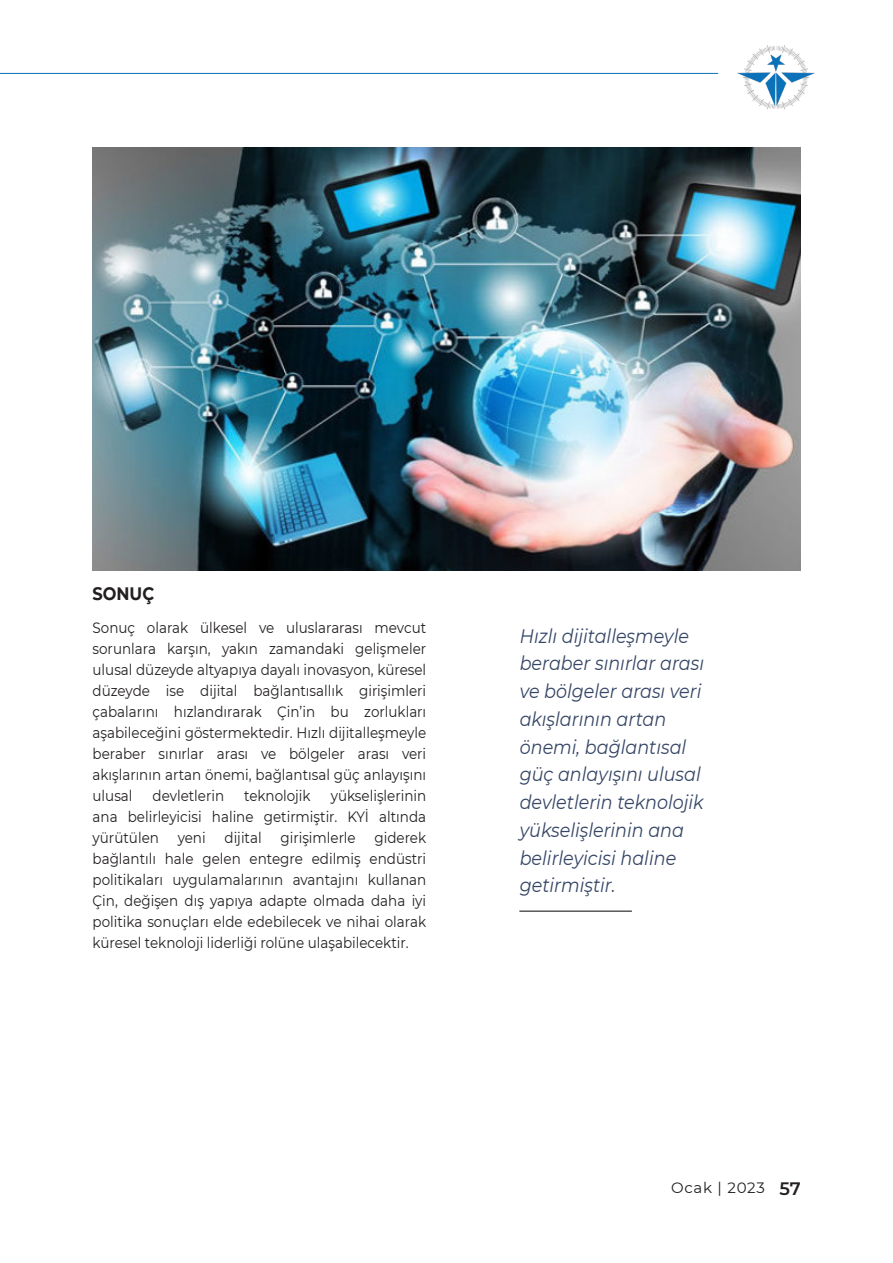
<style>
.page{position:relative;width:893px;height:1263px;background:#fff}
.page>*{position:absolute;margin:0;border:0;box-sizing:border-box;transform-origin:0 0}
.Body_Text__-_Justifi{font:italic 19.5px/27.8px "Montserrat";color:#354565;scale:.9 1}
.Body_Text__-_Justifi-2{font:700 18px "Montserrat";color:#231f20;scale:.9 1}
.Body_Text__-_Justifi-3{font:15px/21px "Montserrat";color:#231f20;text-align:justify;scale:.9 1}
.Body_Text__-_Justifi-4{font:15px "Montserrat";letter-spacing:.05em;color:#231f20}
.s1{font-weight:600;font-size:18px}
</style>
<div class="page">
<img style="left:93px;top:148px;width:707px;height:422px">
<hr style="left:519px;top:910px;width:113px;height:2px;background:#57585a">
<img style="left:737px;top:45px;width:78px;height:65px">
<hr style="left:0;top:73px;width:718px;height:1px;background:#0b72ba">
<p class="Body_Text__-_Justifi-2" style="left:93px;top:580px;width:70px">SONUÇ</p>
<p class="Body_Text__-_Justifi-3" style="left:93px;top:616px;width:372px">Sonuç olarak ülkesel ve uluslararası mevcut sorunlara karşın, yakın zamandaki gelişmeler ulusal düzeyde altyapıya dayalı inovasyon, küresel düzeyde ise dijital bağlantısallık girişimleri çabalarını hızlandırarak Çin’in bu zorlukları aşabileceğini göstermektedir. Hızlı dijitalleşmeyle beraber sınırlar arası ve bölgeler arası veri akışlarının artan önemi, bağlantısal güç anlayışını ulusal</p>
<p class="Body_Text__-_Justifi-3" style="left:153px;top:784px;width:81px">devletlerin</p>
<p class="Body_Text__-_Justifi-3" style="left:244px;top:784px;width:75px">teknolojik</p>
<p class="Body_Text__-_Justifi-3" style="left:93px;top:784px;width:372px;text-indent:238px">yükselişlerinin ana belirleyicisi haline getirmiştir. KYİ altında yürütülen</p>
<p class="Body_Text__-_Justifi-3" style="left:178px;top:826px;width:33px">yeni</p>
<p class="Body_Text__-_Justifi-3" style="left:225px;top:826px;width:43px">dijital</p>
<p class="Body_Text__-_Justifi-3" style="left:280px;top:826px;width:85px">girişimlerle</p>
<p class="Body_Text__-_Justifi-3" style="left:93px;top:826px;width:372px;text-indent:282px">giderek bağlantılı hale gelen entegre edilmiş endüstri politikaları uygulamalarının avantajını kullanan Çin, değişen dış yapıya adapte olmada daha iyi politika sonuçları elde edebilecek ve nihai olarak küresel teknoloji liderliği rolüne ulaşabilecektir.</p>
<p class="Body_Text__-_Justifi" style="left:520px;top:621px;width:206px">Hızlı dijitalleşmeyle beraber sınırlar arası ve bölgeler arası veri akışlarının artan önemi, bağlantısal güç anlayışını ulusal devletlerin teknolojik yükselişlerinin ana belirleyicisi haline getirmiştir.</p>
<p class="Body_Text__-_Justifi-4" style="left:671px;top:1177px;width:131px">Ocak | 2023 <span class="s1">57</span></p>
</div>
